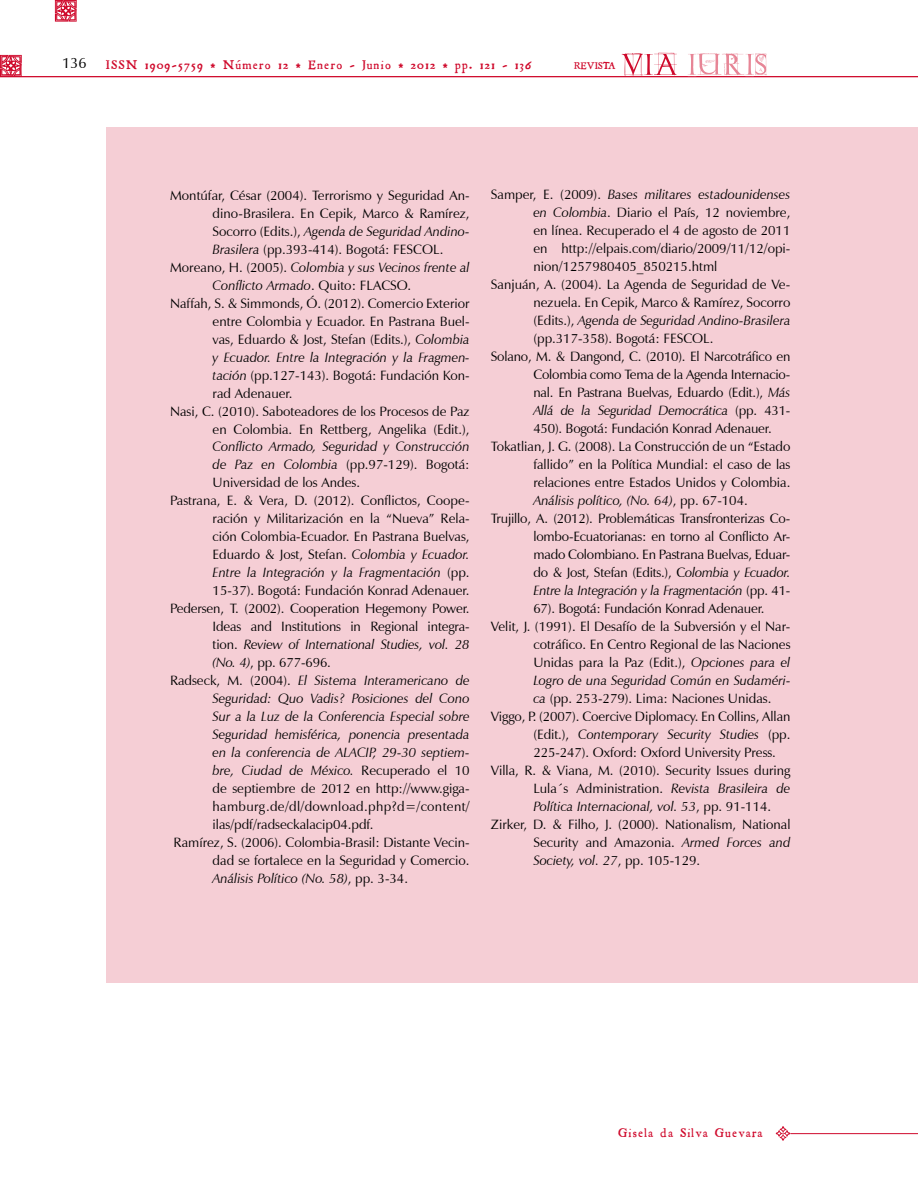
<style>
.page{position:relative;width:918px;height:1188px;background:#fff}
.page>*{position:absolute;margin:0;border:0;box-sizing:border-box;transform-origin:0 0}
.t1{font:15px "Zapf Humanist 601 BT";color:#000}
.t2{font:13.5px "Zapf Humanist 601 BT";color:#000}
.t3{font:italic 13.5px "Zapf Humanist 601 BT";color:#000}
.t4{font:13.5px "Roman Antique";letter-spacing:.1em;color:#cf0a2c}
.t5{font:13.5px "Zapf Humanist 601 BT";letter-spacing:.025em;color:#000}
.t6{font:10.5px "Roman Antique";color:#cf0a2c}
.s1{font-style:normal}
.s2{font-style:italic}
</style>
<div class="page">
<svg style="left:0;top:55px;width:22px;height:21px"></svg>
<hr style="left:0;top:76px;width:918px;height:1px;background:#cf0a2c">
<svg style="left:776px;top:1126px;width:14px;height:15px"></svg>
<hr style="left:790px;top:1133px;width:128px;height:1px;background:#cf0a2c">
<svg style="left:55px;top:0;width:22px;height:22px"></svg>
<svg style="left:688px;top:53px;width:79px;height:23px"></svg>
<svg style="left:622px;top:53px;width:55px;height:23px"></svg>
<div style="left:106px;top:128px;width:812px;height:855px;background:#f5ced5"></div>
<hr style="left:917px;top:121px;width:1px;height:151px;background:#cf0a2c">
<p class="t1" style="left:62px;top:54px;width:26px">136</p>
<p class="t4" style="left:106px;top:57px;width:427px">ISSN 1909-5759 * Número 12 * Enero - Junio * 2012 * pp. 121 - 136</p>
<p class="t6" style="left:574px;top:60px;width:43px">REVISTA</p>
<p class="t2" style="left:170px;top:187px;width:301px">Montúfar, César (2004). Terrorismo y Seguridad An-</p>
<p class="t2" style="left:213px;top:205px;width:259px">dino-Brasilera. En Cepik, Marco &amp; Ramírez,</p>
<p class="t3" style="left:213px;top:223px;width:259px"><span class="s1">Socorro (Edits.),</span> Agenda de Seguridad Andino-</p>
<p class="t2" style="left:213px;top:241px;width:232px"><span class="s2">Brasilera</span> (pp.393-414). Bogotá: FESCOL.</p>
<p class="t3" style="left:170px;top:259px;width:301px"><span class="s1">Moreano, H. (2005).</span> Colombia y sus Vecinos frente al</p>
<p class="t3" style="left:213px;top:277px;width:200px">Conflicto Armado<span class="s1">. Quito: FLACSO.</span></p>
<p class="t2" style="left:170px;top:295px;width:301px">Naffah, S. &amp; Simmonds, Ó. (2012). Comercio Exterior</p>
<p class="t2" style="left:213px;top:313px;width:259px">entre Colombia y Ecuador. En Pastrana Buel-</p>
<p class="t2" style="left:213px;top:331px;width:259px">vas, Eduardo &amp; Jost, Stefan (Edits.), <span class="s2">Colombia</span></p>
<p class="t3" style="left:213px;top:349px;width:259px">y Ecuador. Entre la Integración y la Fragmen-</p>
<p class="t2" style="left:213px;top:367px;width:259px"><span class="s2">tación</span> (pp.127-143). Bogotá: Fundación Kon-</p>
<p class="t2" style="left:213px;top:385px;width:82px">rad Adenauer.</p>
<p class="t2" style="left:170px;top:403px;width:301px">Nasi, C. (2010). Saboteadores de los Procesos de Paz</p>
<p class="t2" style="left:213px;top:421px;width:259px">en Colombia. En Rettberg, Angelika (Edit.),</p>
<p class="t3" style="left:213px;top:439px;width:259px">Conflicto Armado, Seguridad y Construcción</p>
<p class="t2" style="left:213px;top:456px;width:259px"><span class="s2">de Paz en Colombia</span> (pp.97-129). Bogotá:</p>
<p class="t2" style="left:213px;top:474px;width:149px">Universidad de los Andes.</p>
<p class="t2" style="left:170px;top:492px;width:301px">Pastrana, E. &amp; Vera, D. (2012). Conflictos, Coope-</p>
<p class="t2" style="left:213px;top:510px;width:259px">ración y Militarización en la “Nueva” Rela-</p>
<p class="t2" style="left:213px;top:528px;width:259px">ción Colombia-Ecuador. En Pastrana Buelvas,</p>
<p class="t2" style="left:213px;top:546px;width:259px">Eduardo &amp; Jost, Stefan. <span class="s2">Colombia y Ecuador.</span></p>
<p class="t3" style="left:213px;top:565px;width:259px">Entre la Integración y la Fragmentación <span class="s1">(pp.</span></p>
<p class="t2" style="left:213px;top:582px;width:259px">15-37). Bogotá: Fundación Konrad Adenauer.</p>
<p class="t2" style="left:170px;top:600px;width:301px">Pedersen, T. (2002). Cooperation Hegemony Power.</p>
<p class="t2" style="left:213px;top:618px;width:259px">Ideas and Institutions in Regional integra-</p>
<p class="t3" style="left:213px;top:637px;width:259px"><span class="s1">tion.</span> Review of International Studies, vol. 28</p>
<p class="t2" style="left:213px;top:654px;width:120px"><span class="s2">(No. 4)</span>, pp. 677-696.</p>
<p class="t3" style="left:170px;top:673px;width:301px"><span class="s1">Radseck, M. (2004).</span> El Sistema Interamericano de</p>
<p class="t3" style="left:213px;top:691px;width:259px">Seguridad: Quo Vadis? Posiciones del Cono</p>
<p class="t3" style="left:213px;top:709px;width:259px">Sur a la Luz de la Conferencia Especial sobre</p>
<p class="t3" style="left:213px;top:727px;width:259px">Seguridad hemisférica, ponencia presentada</p>
<p class="t3" style="left:213px;top:745px;width:259px">en la conferencia de ALACIP, 29-30 septiem-</p>
<p class="t3" style="left:213px;top:763px;width:259px">bre, Ciudad de México. <span class="s1">Recuperado el 10</span></p>
<p class="t2" style="left:213px;top:780px;width:259px">de septiembre de 2012 en http://www.giga-</p>
<p class="t5" style="left:213px;top:798px;width:259px">hamburg.de/dl/download.php?d=/content/</p>
<p class="t2" style="left:213px;top:816px;width:162px">ilas/pdf/radseckalacip04.pdf.</p>
<p class="t2" style="left:174px;top:834px;width:297px">Ramírez, S. (2006). Colombia-Brasil: Distante Vecin-</p>
<p class="t2" style="left:213px;top:852px;width:259px">dad se fortalece en la Seguridad y Comercio.</p>
<p class="t3" style="left:213px;top:870px;width:197px">Análisis Político (No. 58)<span class="s1">, pp. 3-34.</span></p>
<p class="t3" style="left:491px;top:186px;width:301px"><span class="s1">Samper, E. (2009).</span> Bases militares estadounidenses</p>
<p class="t2" style="left:533px;top:204px;width:259px"><span class="s2">en Colombia</span>. Diario el País, 12 noviembre,</p>
<p class="t2" style="left:533px;top:222px;width:259px">en línea. Recuperado el 4 de agosto de 2011</p>
<p class="t2" style="left:533px;top:240px;width:259px">en http://elpais.com/diario/2009/11/12/opi-</p>
<p class="t2" style="left:533px;top:258px;width:185px">nion/1257980405_850215.html</p>
<p class="t2" style="left:491px;top:276px;width:301px">Sanjuán, A. (2004). La Agenda de Seguridad de Ve-</p>
<p class="t2" style="left:533px;top:294px;width:259px">nezuela. En Cepik, Marco &amp; Ramírez, Socorro</p>
<p class="t3" style="left:533px;top:312px;width:259px"><span class="s1">(Edits.),</span> Agenda de Seguridad Andino-Brasilera</p>
<p class="t2" style="left:533px;top:330px;width:182px">(pp.317-358). Bogotá: FESCOL.</p>
<p class="t2" style="left:491px;top:348px;width:301px">Solano, M. &amp; Dangond, C. (2010). El Narcotráfico en</p>
<p class="t2" style="left:533px;top:366px;width:259px">Colombia como Tema de la Agenda Internacio-</p>
<p class="t2" style="left:533px;top:384px;width:259px">nal. En Pastrana Buelvas, Eduardo (Edit.), <span class="s2">Más</span></p>
<p class="t3" style="left:533px;top:402px;width:259px">Allá de la Seguridad Democrática <span class="s1">(pp. 431-</span></p>
<p class="t2" style="left:533px;top:420px;width:240px">450). Bogotá: Fundación Konrad Adenauer.</p>
<p class="t2" style="left:491px;top:438px;width:301px">Tokatlian, J. G. (2008). La Construcción de un “Estado</p>
<p class="t2" style="left:533px;top:456px;width:259px">fallido” en la Política Mundial: el caso de las</p>
<p class="t2" style="left:533px;top:474px;width:259px">relaciones entre Estados Unidos y Colombia.</p>
<p class="t3" style="left:533px;top:492px;width:216px">Análisis político, (No. 64)<span class="s1">, pp. 67-104.</span></p>
<p class="t2" style="left:491px;top:510px;width:301px">Trujillo, A. (2012). Problemáticas Transfronterizas Co-</p>
<p class="t2" style="left:533px;top:528px;width:259px">lombo-Ecuatorianas: en torno al Conflicto Ar-</p>
<p class="t2" style="left:533px;top:546px;width:259px">mado Colombiano. En Pastrana Buelvas, Eduar-</p>
<p class="t2" style="left:533px;top:564px;width:259px">do &amp; Jost, Stefan (Edits.), C<span class="s2">olombia y Ecuador.</span></p>
<p class="t3" style="left:533px;top:582px;width:259px">Entre la Integración y la Fragmentación <span class="s1">(pp. 41-</span></p>
<p class="t2" style="left:533px;top:600px;width:233px">67). Bogotá: Fundación Konrad Adenauer.</p>
<p class="t2" style="left:491px;top:618px;width:301px">Velit, J. (1991). El Desafío de la Subversión y el Nar-</p>
<p class="t2" style="left:533px;top:636px;width:259px">cotráfico. En Centro Regional de las Naciones</p>
<p class="t2" style="left:533px;top:654px;width:259px">Unidas para la Paz (Edit.), <span class="s2">Opciones para el</span></p>
<p class="t3" style="left:533px;top:672px;width:259px">Logro de una Seguridad Común en Sudaméri-</p>
<p class="t2" style="left:533px;top:690px;width:239px"><span class="s2">ca</span> (pp. 253-279). Lima: Naciones Unidas.</p>
<p class="t2" style="left:491px;top:708px;width:301px">Viggo, P. (2007). Coercive Diplomacy. En Collins, Allan</p>
<p class="t3" style="left:533px;top:726px;width:259px"><span class="s1">(Edit.),</span> Contemporary Security Studies <span class="s1">(pp.</span></p>
<p class="t2" style="left:533px;top:744px;width:244px">225-247). Oxford: Oxford University Press.</p>
<p class="t2" style="left:491px;top:762px;width:301px">Villa, R. &amp; Viana, M. (2010). Security Issues during</p>
<p class="t2" style="left:533px;top:780px;width:259px">Lula´s Administration. <span class="s2">Revista Brasileira de</span></p>
<p class="t3" style="left:533px;top:798px;width:239px">Política Internacional, vol. 53<span class="s1">, pp. 91-114.</span></p>
<p class="t2" style="left:491px;top:816px;width:301px">Zirker, D. &amp; Filho, J. (2000). Nationalism, National</p>
<p class="t2" style="left:533px;top:834px;width:259px">Security and Amazonia. <span class="s2">Armed Forces and</span></p>
<p class="t3" style="left:533px;top:852px;width:168px">Society, vol. 27<span class="s1">, pp. 105-129.</span></p>
<p class="t4" style="left:619px;top:1125px;width:145px">Gisela da Silva Guevara</p>
</div>
